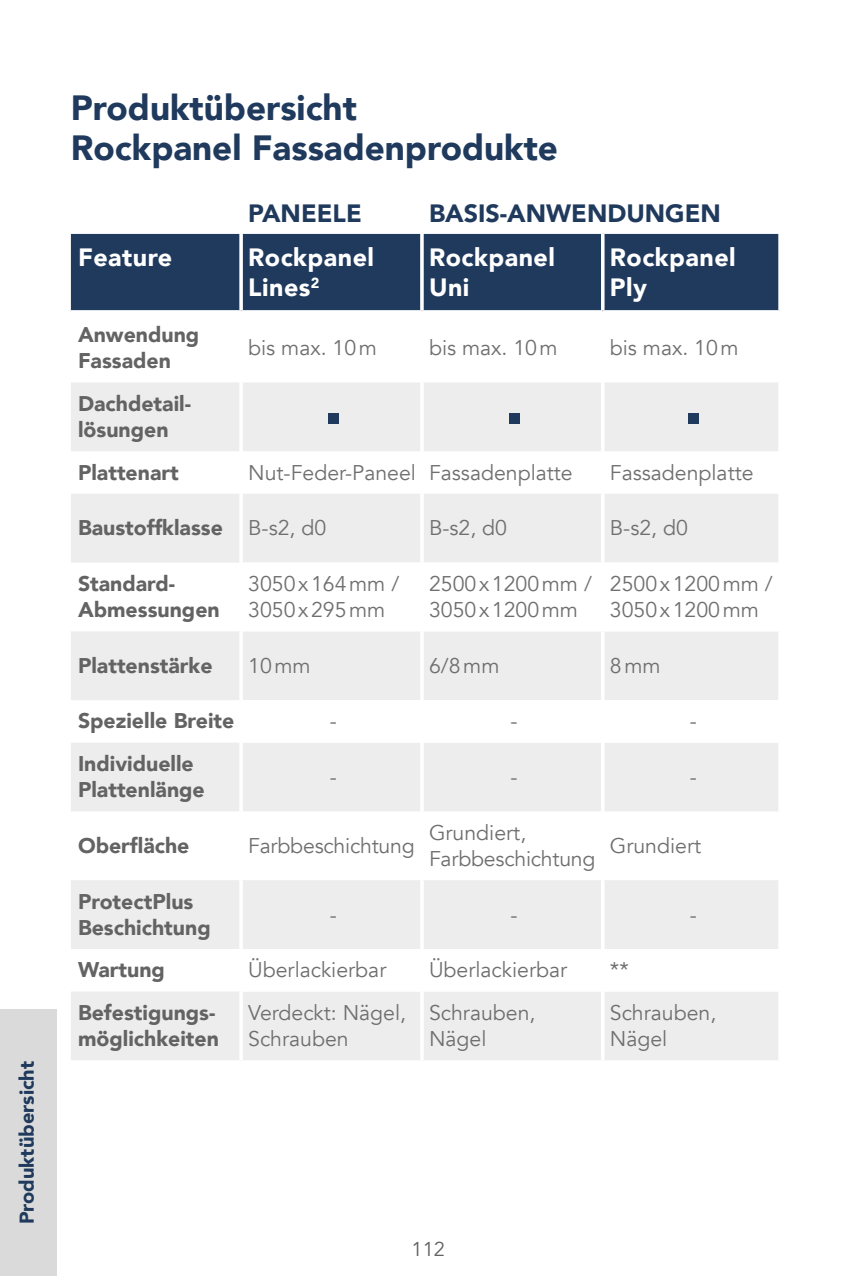
<style>
.page{position:relative;width:851px;height:1276px;background:#fff}
.page>*{position:absolute;margin:0;border:0;box-sizing:border-box;transform-origin:0 0}
.t1{font:900 35px/40px "Avenir";color:#203a5d}
.t2{font:900 25px/30px "Avenir";letter-spacing:.02em;color:#fff}
.t3{font:900 25px "Avenir";color:#203a5d}
.t4{font:21.25px/26.2px "Avenir";color:#706f6f}
.t5{font:900 21.25px/26.2px "Avenir";color:#646363}
.t6{font:900 20px "Avenir";color:#203a5d}
.t7{font:20px "Avenir";color:#646363}
.s1{font-weight:400;color:#706f6f}
</style>
<div class="page">
<div style="left:71px;top:234px;width:707px;height:76px;background:#203a5d"></div>
<svg style="left:71px;top:383px;width:707px;height:677px;fill:#ededed"></svg>
<div style="left:243px;top:383px;width:535px;height:68px;background:#ededed"></div>
<svg style="left:243px;top:562px;width:535px;height:429px"></svg>
<hr style="left:239px;top:382px;width:4px;height:69px;background:#fff">
<hr style="left:420px;top:382px;width:3px;height:69px;background:#fff">
<hr style="left:239px;top:451px;width:4px;height:43px;background:#fff">
<hr style="left:420px;top:451px;width:3px;height:43px;background:#fff">
<hr style="left:239px;top:494px;width:4px;height:68px;background:#fff">
<hr style="left:420px;top:494px;width:3px;height:68px;background:#fff">
<hr style="left:239px;top:562px;width:4px;height:69px;background:#fff">
<hr style="left:420px;top:562px;width:3px;height:69px;background:#fff">
<hr style="left:239px;top:631px;width:4px;height:69px;background:#fff">
<hr style="left:420px;top:631px;width:3px;height:69px;background:#fff">
<hr style="left:239px;top:700px;width:4px;height:42px;background:#fff">
<hr style="left:420px;top:700px;width:3px;height:42px;background:#fff">
<hr style="left:239px;top:742px;width:4px;height:69px;background:#fff">
<hr style="left:420px;top:742px;width:3px;height:69px;background:#fff">
<hr style="left:239px;top:811px;width:4px;height:69px;background:#fff">
<hr style="left:420px;top:811px;width:3px;height:69px;background:#fff">
<hr style="left:239px;top:880px;width:4px;height:69px;background:#fff">
<hr style="left:420px;top:880px;width:3px;height:69px;background:#fff">
<hr style="left:239px;top:949px;width:4px;height:42px;background:#fff">
<hr style="left:420px;top:949px;width:3px;height:42px;background:#fff">
<hr style="left:239px;top:991px;width:4px;height:69px;background:#fff">
<hr style="left:420px;top:991px;width:3px;height:69px;background:#fff">
<svg style="left:239px;top:234px;width:4px;height:76px"></svg>
<hr style="left:420px;top:234px;width:3px;height:76px;background:#fff">
<hr style="left:601px;top:234px;width:3px;height:76px;background:#fff">
<hr style="left:601px;top:382px;width:3px;height:69px;background:#fff">
<hr style="left:601px;top:451px;width:3px;height:43px;background:#fff">
<hr style="left:601px;top:494px;width:3px;height:68px;background:#fff">
<hr style="left:601px;top:562px;width:3px;height:69px;background:#fff">
<hr style="left:601px;top:631px;width:3px;height:69px;background:#fff">
<hr style="left:601px;top:700px;width:3px;height:42px;background:#fff">
<hr style="left:601px;top:742px;width:3px;height:69px;background:#fff">
<hr style="left:601px;top:811px;width:3px;height:69px;background:#fff">
<hr style="left:601px;top:880px;width:3px;height:69px;background:#fff">
<hr style="left:601px;top:949px;width:3px;height:42px;background:#fff">
<hr style="left:601px;top:991px;width:3px;height:69px;background:#fff">
<svg style="left:71px;top:310px;width:170px;height:1px"></svg>
<svg style="left:241px;top:310px;width:181px;height:2px"></svg>
<svg style="left:422px;top:310px;width:180px;height:1px"></svg>
<svg style="left:602px;top:310px;width:178px;height:2px"></svg>
<div style="left:328px;top:413px;width:10px;height:11px;background:#203a5d"></div>
<div style="left:508px;top:413px;width:11px;height:11px;background:#203a5d"></div>
<div style="left:687px;top:413px;width:11px;height:11px;background:#203a5d"></div>
<div style="left:0;top:1009px;width:57px;height:267px;background:#dadada"></div>
<p class="t6" style="left:10px;top:1224px;width:165px;rotate:-90deg">Produktübersicht</p>
<h1 class="t1" style="left:71px;top:87px;width:488px">Produktübersicht<br>Rockpanel Fassadenprodukte</h1>
<p class="t3" style="left:248px;top:191px;width:115px">PANEELE</p>
<p class="t3" style="left:429px;top:191px;width:293px">BASIS-ANWENDUNGEN</p>
<p class="t2" style="left:78px;top:242px;width:96px">Feature</p>
<p class="t2" style="left:248px;top:242px;width:127px">Rockpanel<br>Lines<sup>2</sup></p>
<p class="t2" style="left:429px;top:242px;width:127px">Rockpanel<br>Uni</p>
<p class="t2" style="left:609px;top:242px;width:127px">Rockpanel<br>Ply</p>
<p class="t5" style="left:78px;top:321px;width:123px">Anwendung<br>Fassaden</p>
<p class="t4" style="left:248px;top:335px;width:130px">bis max. 10m</p>
<p class="t4" style="left:429px;top:335px;width:130px">bis max. 10m</p>
<p class="t4" style="left:609px;top:335px;width:130px">bis max. 10m</p>
<p class="t5" style="left:78px;top:390px;width:114px">Dachdetail&shy;lösungen</p>
<p class="t5" style="left:78px;top:458px;width:102px">Plattenart</p>
<p class="t4" style="left:248px;top:459px;width:326px">Nut-Feder-Paneel Fassadenplatte</p>
<p class="t4" style="left:609px;top:459px;width:145px">Fassadenplatte</p>
<p class="t5" style="left:78px;top:514px;width:250px">Baustoffklasse <span class="s1">B-s2, d0</span></p>
<p class="t4" style="left:429px;top:515px;width:79px">B-s2, d0</p>
<p class="t4" style="left:609px;top:515px;width:79px">B-s2, d0</p>
<p class="t5" style="left:78px;top:570px;width:143px">Standard-<br>Abmessungen</p>
<p class="t4" style="left:248px;top:571px;width:152px">3050x164mm /<br>3050x295mm</p>
<p class="t4" style="left:429px;top:571px;width:164px">2500x1200mm /<br>3050x1200mm</p>
<p class="t4" style="left:609px;top:571px;width:164px">2500x1200mm /<br>3050x1200mm</p>
<p class="t5" style="left:78px;top:652px;width:136px">Plattenstärke</p>
<p class="t4" style="left:248px;top:653px;width:64px">10mm</p>
<p class="t4" style="left:429px;top:653px;width:72px">6/8mm</p>
<p class="t4" style="left:609px;top:653px;width:52px">8mm</p>
<p class="t5" style="left:78px;top:707px;width:158px">Spezielle Breite</p>
<p class="t4" style="left:330px;top:708px;width:9px">-</p>
<p class="t4" style="left:510px;top:708px;width:9px">-</p>
<p class="t4" style="left:689px;top:708px;width:9px">-</p>
<p class="t5" style="left:78px;top:750px;width:128px">Individuelle<br>Plattenlänge</p>
<p class="t4" style="left:330px;top:764px;width:9px">-</p>
<p class="t4" style="left:510px;top:764px;width:9px">-</p>
<p class="t4" style="left:689px;top:764px;width:9px">-</p>
<p class="t5" style="left:78px;top:832px;width:113px">Oberfläche</p>
<p class="t4" style="left:248px;top:833px;width:168px">Farbbeschichtung</p>
<p class="t4" style="left:429px;top:819px;width:168px">Grundiert,<br>Farbbeschichtung</p>
<p class="t4" style="left:609px;top:833px;width:93px">Grundiert</p>
<p class="t5" style="left:78px;top:887px;width:134px">ProtectPlus<br>Beschichtung</p>
<p class="t4" style="left:330px;top:901px;width:9px">-</p>
<p class="t4" style="left:510px;top:901px;width:9px">-</p>
<p class="t4" style="left:689px;top:901px;width:9px">-</p>
<p class="t5" style="left:78px;top:956px;width:88px">Wartung</p>
<p class="t4" style="left:248px;top:957px;width:140px">Überlackierbar</p>
<p class="t4" style="left:429px;top:957px;width:140px">Überlackierbar</p>
<p class="t4" style="left:609px;top:957px;width:20px">**</p>
<p class="t5" style="left:78px;top:998px;width:142px">Befestigungs&shy;möglichkeiten</p>
<p class="t4" style="left:248px;top:999px;width:159px">Verdeckt: Nägel,<br>Schrauben</p>
<p class="t4" style="left:429px;top:999px;width:108px">Schrauben,<br>Nägel</p>
<p class="t4" style="left:609px;top:999px;width:108px">Schrauben,<br>Nägel</p>
<p class="t7" style="left:411px;top:1236px;width:35px">112</p>
</div>
